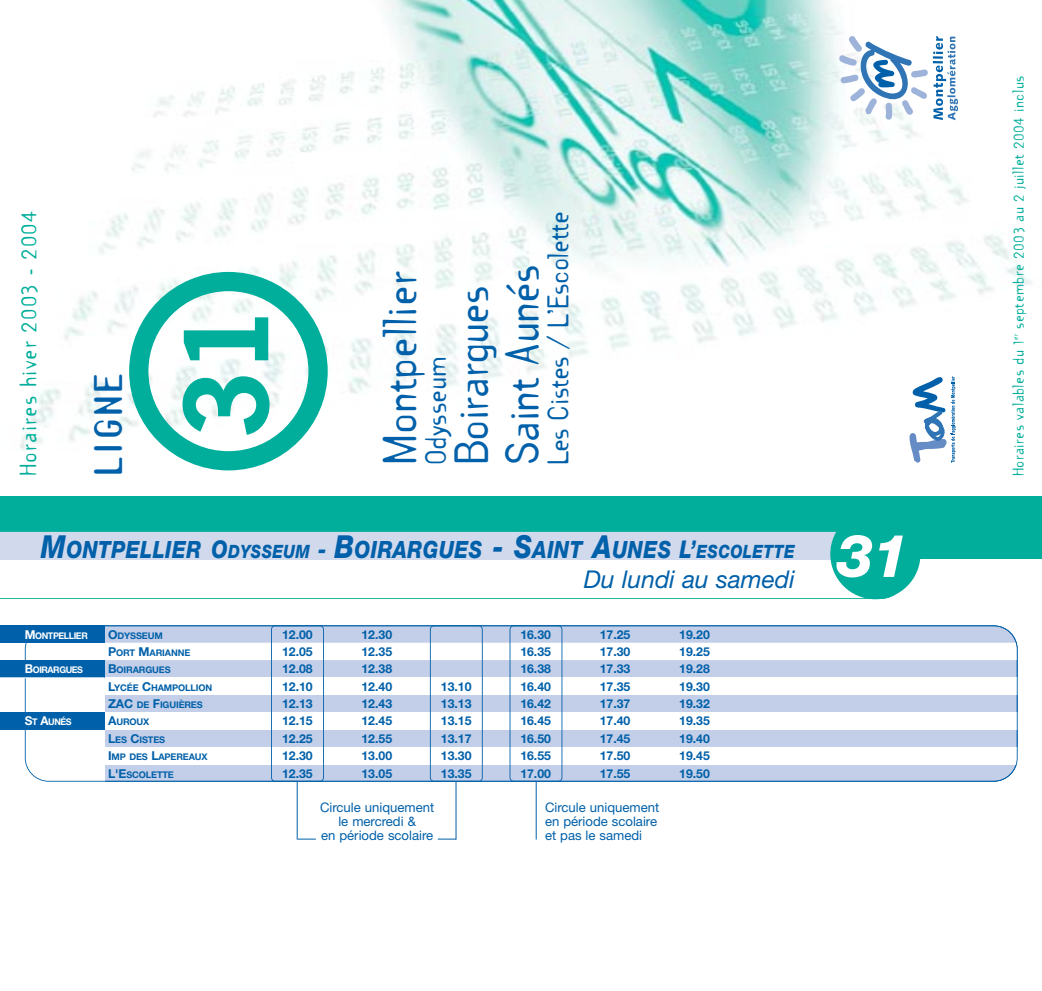
<style>
.page{position:relative;width:1042px;height:991px;background:#fff}
.page>*{position:absolute;margin:0;border:0;box-sizing:border-box;transform-origin:0 0}
.t1{font:700 108.5px "News Gothic";color:#00ae9b}
.t2{font:italic 800 59.32px "Helvetica Neue";color:#fff}
.t3{font:42px/50.4px "Template Gothic";letter-spacing:-.015em;color:#0060a9}
.t4{font:700 35px "Template Gothic";letter-spacing:.055em;color:#0060a9}
.t5{font:26.25px "Template Gothic";letter-spacing:-.015em;color:#0060a9}
.t6{font:italic 24.5px "Helvetica Neue";color:#0060a9}
.t7{font:italic 800 23.8px "Helvetica Neue";letter-spacing:.025em;color:#0060a9;scale:.85 1}
.t8{font:21px "Template Gothic";letter-spacing:.055em;color:#00ae9b}
.t9{font:italic 800 18.38px "Helvetica Neue";letter-spacing:.025em;color:#0060a9;scale:.85 1}
.t10{font:14px "Template Gothic";letter-spacing:.035em;color:#00ae9b}
.t11{font:13.12px/14px "Helvetica Neue";color:#0060a9;text-align:center}
.t12{font:700 12.25px "Helvetica Neue";color:#0060a9}
.t13{font:700 9.1px/17.3px "Helvetica Neue";letter-spacing:-.015em;color:#0060a9}
.t14{font:700 9.1px "Helvetica Neue";letter-spacing:-.045em;color:#fff}
.s1{font-size:31.68px}
.s2{font-size:23.8px}
.s3{font-size:24.5px}
.s4{font-size:18.38px}
.s5{font-size:12.25px}
</style>
<div class="page">
<img style="left:20px;top:0;width:1012px;height:471px">
<svg style="left:129px;top:272px;width:198px;height:198px"></svg>
<div style="left:0;top:496px;width:1041px;height:62px;background:#00ae9b"></div>
<div style="left:830px;top:509px;width:90px;height:90px;background:#00ae9b;border-radius:50%"></div>
<svg style="left:0;top:531px;width:905px;height:68px"></svg>
<div style="left:25px;top:625px;width:991px;height:156px;background:#c3cee8;border-radius:23px"></div>
<div style="left:104px;top:642px;width:913px;height:18px;background:#fff"></div>
<div style="left:104px;top:677px;width:913px;height:17px;background:#fff"></div>
<div style="left:104px;top:712px;width:913px;height:17px;background:#fff"></div>
<div style="left:104px;top:747px;width:913px;height:17px;background:#fff"></div>
<svg style="left:909px;top:376px;width:46px;height:87px"></svg>
<svg style="left:838px;top:36px;width:119px;height:84px"></svg>
<div style="left:8px;top:641px;width:96px;height:222px;background:#fff"></div>
<div style="left:0;top:625px;width:104px;height:17px;background:#0060a9"></div>
<div style="left:0;top:660px;width:104px;height:17px;background:#0060a9"></div>
<div style="left:0;top:712px;width:104px;height:17px;background:#0060a9"></div>
<hr style="left:297px;top:781px;width:1px;height:58px;background:#0060a9">
<div style="left:25px;top:625px;width:992px;height:156px;border:2px solid #0060a9;border-radius:24px"></div>
<hr style="left:0;top:677px;width:105px;height:1px;background:#fff">
<div style="left:271px;top:625px;width:53px;height:156px;border:2px solid #0060a9;border-radius:4px"></div>
<hr style="left:455px;top:781px;width:1px;height:58px;background:#0060a9">
<div style="left:430px;top:625px;width:52px;height:156px;border:2px solid #0060a9;border-radius:4px"></div>
<div style="left:509px;top:625px;width:53px;height:156px;border:2px solid #0060a9;border-radius:4px"></div>
<hr style="left:535px;top:781px;width:1px;height:58px;background:#0060a9">
<svg style="left:297px;top:838px;width:19px;height:1px"></svg>
<svg style="left:438px;top:838px;width:18px;height:1px"></svg>
<h3 class="t8" style="left:19px;top:476px;width:267px;rotate:-90deg">Horaires hiver 2003 - 2004</h3>
<h3 class="t4" style="left:93px;top:476px;width:104px;rotate:-90deg">LIGNE</h3>
<h1 class="t1" style="left:184px;top:439px;width:136px;rotate:-90deg">31</h1>
<h3 class="t5" style="left:546px;top:465px;width:256px;rotate:-90deg">Les Cistes / L’Escolette</h3>
<h3 class="t3" style="left:450px;top:465px;width:202px;rotate:-90deg">Boirargues<br>Saint Aunés</h3>
<h3 class="t3" style="left:379px;top:465px;width:195px;rotate:-90deg">Montpellier</h3>
<h3 class="t5" style="left:424px;top:465px;width:111px;rotate:-90deg">Odysseum</h3>
<h3 class="t9" style="left:593px;top:545px;width:239px"><span class="s1">A</span><span class="s2">UNES</span> <span class="s3">L’</span>ESCOLETTE</h3>
<h2 class="t2" style="left:836px;top:534px;width:74px">31</h2>
<h3 class="t7" style="left:41px;top:541px;width:638px"><span class="s1">M</span>ONTPELLIER <span class="s3">O</span><span class="s4">DYSSEUM</span> <span class="s3">-</span> <span class="s1">B</span>OIRARGUES <span class="s1">- S</span>AINT</h3>
<h3 class="t6" style="left:584px;top:570px;width:212px">Du lundi au samedi</h3>
<p class="t14" style="left:25px;top:632px;width:64px"><span class="s5">M</span>ONTPELLIER</p>
<p class="t14" style="left:25px;top:667px;width:60px"><span class="s5">B</span>OIRARGUES</p>
<p class="t14" style="left:25px;top:719px;width:48px"><span class="s5">S</span>T <span class="s5">A</span>UNÉS</p>
<p class="t13" style="left:108px;top:627px;width:105px"><span class="s5">O</span>DYSSEUM<br><span class="s5">P</span>ORT <span class="s5">M</span>ARIANNE<br><span class="s5">B</span>OIRARGUES<br><span class="s5">L</span>YCÉE <span class="s5">C</span>HAMPOLLION<br><span class="s5">ZAC</span> DE <span class="s5">F</span>IGUIÈRES<br><span class="s5">A</span>UROUX<br><span class="s5">L</span>ES <span class="s5">C</span>ISTES<br><span class="s5">I</span>MP DES <span class="s5">L</span>APEREAUX<br><span class="s5">L'E</span>SCOLETTE</p>
<p class="t12" style="left:282px;top:630px;width:32px">12.00</p>
<p class="t12" style="left:361px;top:630px;width:32px">12.30</p>
<p class="t12" style="left:520px;top:630px;width:32px">16.30</p>
<p class="t12" style="left:599px;top:630px;width:32px">17.25</p>
<p class="t12" style="left:679px;top:630px;width:32px">19.20</p>
<p class="t12" style="left:282px;top:647px;width:32px">12.05</p>
<p class="t12" style="left:361px;top:647px;width:32px">12.35</p>
<p class="t12" style="left:520px;top:647px;width:32px">16.35</p>
<p class="t12" style="left:599px;top:647px;width:32px">17.30</p>
<p class="t12" style="left:679px;top:647px;width:32px">19.25</p>
<p class="t12" style="left:282px;top:664px;width:32px">12.08</p>
<p class="t12" style="left:361px;top:664px;width:32px">12.38</p>
<p class="t12" style="left:520px;top:664px;width:32px">16.38</p>
<p class="t12" style="left:599px;top:664px;width:32px">17.33</p>
<p class="t12" style="left:679px;top:664px;width:32px">19.28</p>
<p class="t12" style="left:282px;top:682px;width:32px">12.10</p>
<p class="t12" style="left:361px;top:682px;width:32px">12.40</p>
<p class="t12" style="left:441px;top:682px;width:32px">13.10</p>
<p class="t12" style="left:520px;top:682px;width:32px">16.40</p>
<p class="t12" style="left:599px;top:682px;width:32px">17.35</p>
<p class="t12" style="left:679px;top:682px;width:32px">19.30</p>
<p class="t12" style="left:282px;top:699px;width:32px">12.13</p>
<p class="t12" style="left:361px;top:699px;width:32px">12.43</p>
<p class="t12" style="left:441px;top:699px;width:32px">13.13</p>
<p class="t12" style="left:520px;top:699px;width:32px">16.42</p>
<p class="t12" style="left:599px;top:699px;width:32px">17.37</p>
<p class="t12" style="left:679px;top:699px;width:32px">19.32</p>
<p class="t12" style="left:282px;top:716px;width:32px">12.15</p>
<p class="t12" style="left:361px;top:716px;width:32px">12.45</p>
<p class="t12" style="left:441px;top:716px;width:32px">13.15</p>
<p class="t12" style="left:520px;top:716px;width:32px">16.45</p>
<p class="t12" style="left:599px;top:716px;width:32px">17.40</p>
<p class="t12" style="left:679px;top:716px;width:32px">19.35</p>
<p class="t12" style="left:282px;top:734px;width:32px">12.25</p>
<p class="t12" style="left:361px;top:734px;width:32px">12.55</p>
<p class="t12" style="left:441px;top:734px;width:32px">13.17</p>
<p class="t12" style="left:520px;top:734px;width:32px">16.50</p>
<p class="t12" style="left:599px;top:734px;width:32px">17.45</p>
<p class="t12" style="left:679px;top:734px;width:32px">19.40</p>
<p class="t12" style="left:282px;top:751px;width:32px">12.30</p>
<p class="t12" style="left:361px;top:751px;width:32px">13.00</p>
<p class="t12" style="left:441px;top:751px;width:32px">13.30</p>
<p class="t12" style="left:520px;top:751px;width:32px">16.55</p>
<p class="t12" style="left:599px;top:751px;width:32px">17.50</p>
<p class="t12" style="left:679px;top:751px;width:32px">19.45</p>
<p class="t12" style="left:282px;top:768px;width:32px">12.35</p>
<p class="t12" style="left:361px;top:768px;width:32px">13.05</p>
<p class="t12" style="left:441px;top:768px;width:32px">13.35</p>
<p class="t12" style="left:520px;top:768px;width:32px">17.00</p>
<p class="t12" style="left:599px;top:768px;width:32px">17.55</p>
<p class="t12" style="left:679px;top:768px;width:32px">19.50</p>
<p class="t11" style="left:320px;top:801px;width:116px">Circule uniquement le mercredi &amp;<br>en période scolaire</p>
<p class="t11" style="left:545px;top:801px;width:116px;text-align:left">Circule uniquement en période scolaire et pas le samedi</p>
<p class="t10" style="left:1012px;top:476px;width:402px;rotate:-90deg">Horaires valables du 1<sup>er</sup> septembre 2003 au 2 juillet 2004 inclus</p>
</div>
